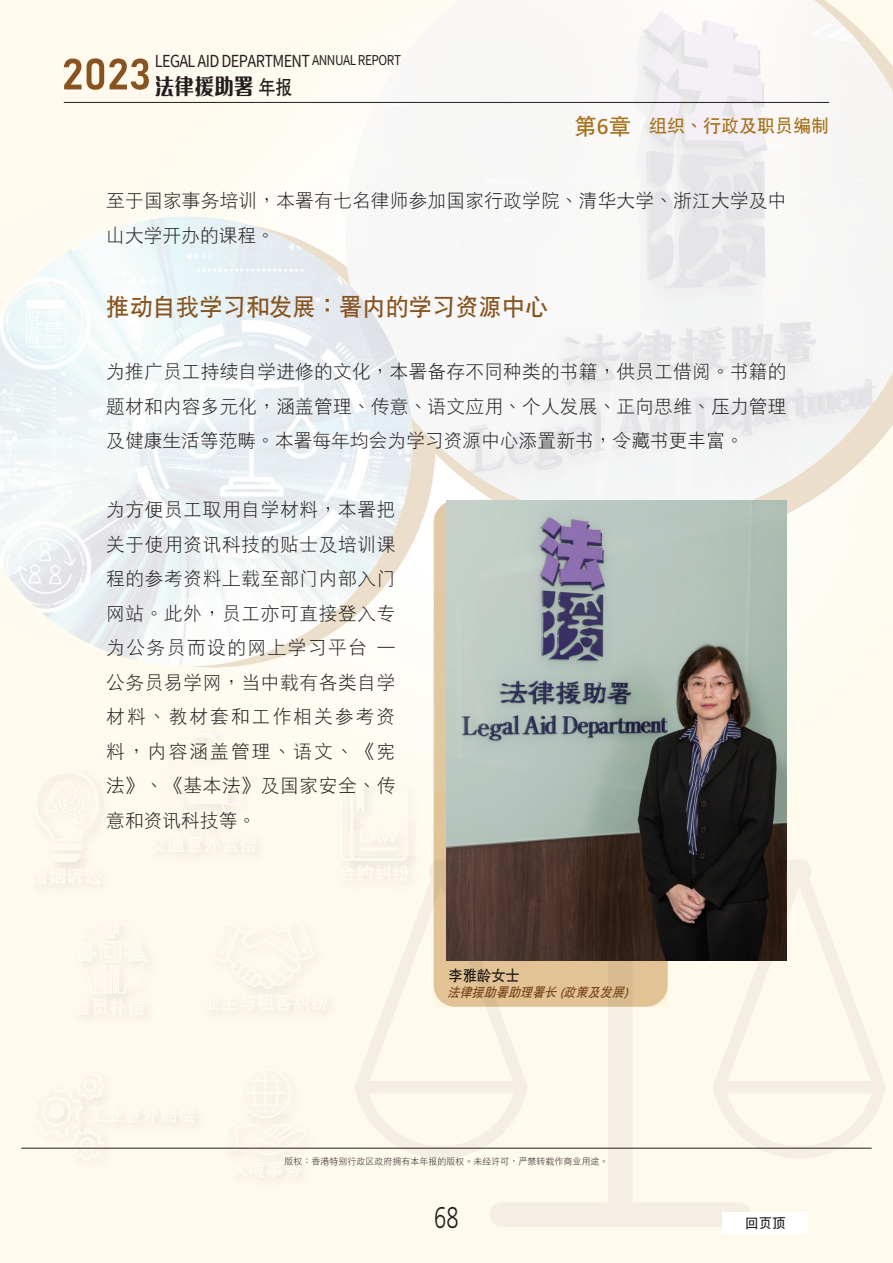
<style>
.page{position:relative;width:893px;height:1263px;background:#fffaed}
.page>*{position:absolute;margin:0;border:0;box-sizing:border-box;transform-origin:0 0}
.t1{font:300 30px "Frutiger LT Std";color:#231f20;scale:.73 1}
.txt_medhead{font:24px "DF Hei W7 GB5";color:#875421}
.t2{font:800 22.5px "M Ellan HK";color:#231f20;scale:.88 1}
.txt{font:18.75px/34.5px "DF Hei W3 GB5";letter-spacing:.01em;color:#231f20;text-align:justify}
.t3{font:18px "DF Hei W7 GB5";color:#a5711a}
.t4{font:16.5px "Taipei Sans TC Beta";letter-spacing:-.04em;color:#231f20;scale:.88 1}
.name_caption{font:15px "DF Hei W7 GB5";color:#231f20;scale:.95 1}
.t5{font:13.5px "DF Hei W7 GB5";color:#231f20}
.t6{font:italic 12.75px "DF Hei W7 GB5";color:#875421;scale:.95 1}
.t7{font:9px "DF Hei W3 GB5";color:#231f20}
.s1{font-size:13.5px}
.s2{font-family:"DF Hei W7 GB5";font-weight:400;font-size:19.5px}
.s3{font-size:22.5px}
.s4{font-family:"Frutiger LT Std";font-size:21.3px}
.s5{font-family:"Frutiger LT Std";font-size:12.15px}
</style>
<div class="page">
<div style="left:256px;top:101px;width:89px;height:115px;background:#fefcf7"></div>
<svg style="left:355px;top:793px;width:530px;height:434px"></svg>
<svg style="left:225px;top:1114px;width:81px;height:38px"></svg>
<div style="left:50px;top:843px;width:32px;height:7px;background:#fffbf1;border-radius:3px"></div>
<svg style="left:195px;top:738px;width:36px;height:71px"></svg>
<svg style="left:31px;top:868px;width:70px;height:16px"></svg>
<svg style="left:176px;top:843px;width:80px;height:9px"></svg>
<img style="left:409px;top:793px;width:16px;height:63px">
<img style="left:409px;top:821px;width:6px;height:35px">
<img style="left:355px;top:856px;width:71px;height:43px">
<svg style="left:351px;top:786px;width:58px;height:95px"></svg>
<svg style="left:87px;top:934px;width:57px;height:81px"></svg>
<svg style="left:248px;top:985px;width:43px;height:25px"></svg>
<svg style="left:28px;top:1097px;width:167px;height:51px"></svg>
<img style="left:225px;top:1152px;width:81px;height:20px">
<svg style="left:230px;top:1161px;width:71px;height:17px"></svg>
<img style="left:0;top:216px;width:413px;height:450px">
<img style="left:345px;top:0;width:548px;height:524px">
<hr style="left:21px;top:1148px;width:851px;height:1px;background:#231f20">
<div style="left:723px;top:1212px;width:85px;height:21px;background:#fff"></div>
<hr style="left:64px;top:102px;width:765px;height:1px;background:#231f20">
<svg style="left:64px;top:58px;width:85px;height:32px"></svg>
<div style="left:434px;top:501px;width:234px;height:506px;background:linear-gradient(to bottom,#e2caaa,#e0c091);border-radius:21px"></div>
<img style="left:446px;top:501px;width:341px;height:459px">
<p class="t4" style="left:155px;top:51px;width:281px">LEGAL AID DEPARTMENT <span class="s1">ANNUAL REPORT</span></p>
<p class="t2" style="left:155px;top:71px;width:158px">法律援助署<span class="s2">年報</span></p>
<p class="t3" style="left:574px;top:117px;width:256px"><span class="s3">第</span><span class="s4">6</span><span class="s3">章</span> 組織、行政及職員編制</p>
<p class="txt" style="left:106px;top:183px;width:682px">至於國家事務培訓，本署有七名律師參加國家行政學院、清華大學、浙江大學及中山大學開辦的課程。</p>
<p class="txt_medhead" style="left:106px;top:295px;width:444px">推動自我學習和發展：署內的學習資源中心</p>
<p class="txt" style="left:106px;top:354px;width:682px">為推廣員工持續自學進修的文化，本署備存不同種類的書籍，供員工借閱。書籍的題材和內容多元化，涵蓋管理、傳意、語文應用、個人發展、正向思維、壓力管理及健康生活等範疇。本署每年均會為學習資源中心添置新書，令藏書更豐富。</p>
<p class="txt" style="left:106px;top:492px;width:291px">為方便員工取用自學材料，本署把關於使用資訊科技的貼士及培訓課程的參考資料上載至部門內部入門網站。此外，員工亦可直接登入專為公務員而設的網上學習平台 —公務員易學網，當中載有各類自學材料、教材套和工作相關參考資料，內容涵蓋管理、語文、《憲法》、《基本法》及國家安全、傳意和資訊科技等。</p>
<p class="name_caption" style="left:449px;top:968px;width:76px">李雅齡女士</p>
<p class="t6" style="left:448px;top:986px;width:195px">法律援助署助理署長 <span class="s5">(</span>政策及發展<span class="s5">)</span></p>
<p class="t7" style="left:284px;top:1157px;width:326px">版權：香港特別行政區政府擁有本年報的版權。未經許可，嚴禁轉載作商業用途。</p>
<h1 class="t1" style="left:434px;top:1201px;width:35px">68</h1>
<p class="t5" style="left:745px;top:1216px;width:42px">回頁頂</p>
</div>
